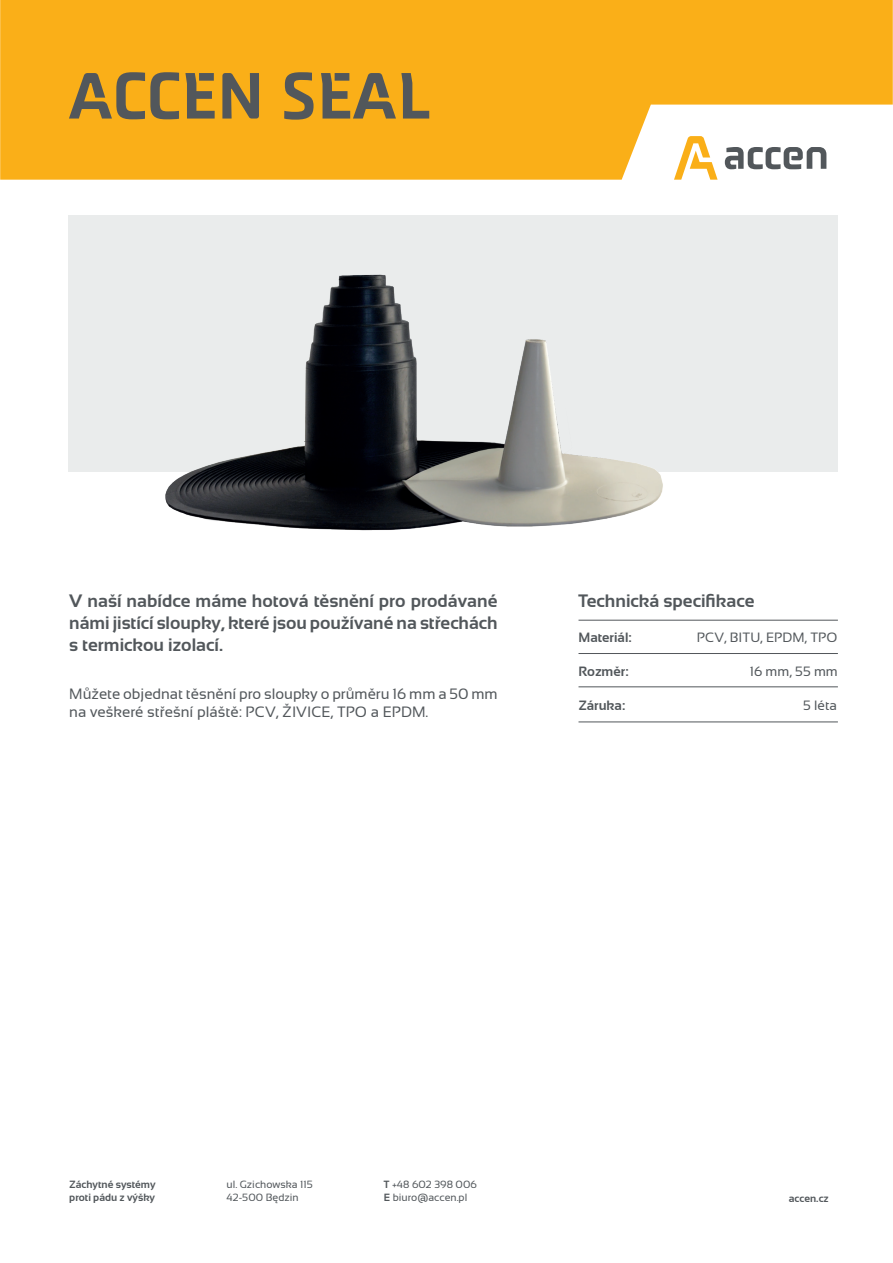
<style>
.page{position:relative;width:893px;height:1263px;background:#fff}
.page>*{position:absolute;margin:0;border:0;box-sizing:border-box;transform-origin:0 0}
.t1{font:67.5px "Accen";color:#52575b}
.t2{font:700 18px/21.6px "Sansation";color:#52575b;text-align:justify}
.t3{font:15px/18px "Sansation";color:#52575b}
.t4{font:13.5px "Sansation";color:#52575b}
.t5{font:700 13.5px "Sansation";color:#52575b}
.t6{font:10.5px/13.2px "Sansation";color:#52575b}
.t7{font:700 10.5px/12.6px "Sansation";color:#52575b}
.s1{font-weight:700}
</style>
<div class="page">
<svg style="left:0;top:0;width:893px;height:180px;fill:#faaf18"></svg>
<div style="left:68px;top:215px;width:770px;height:257px;background:#eaecec"></div>
<hr style="left:578px;top:686px;width:260px;height:1px;background:#52575b">
<hr style="left:578px;top:721px;width:260px;height:1px;background:#52575b">
<hr style="left:578px;top:653px;width:260px;height:1px;background:#52575b">
<hr style="left:578px;top:620px;width:260px;height:1px;background:#52575b">
<img style="left:165px;top:274px;width:597px;height:347px">
<h1 class="t1" style="left:68px;top:57px;width:363px">ACCEN SEAL</h1>
<p class="t2" style="left:69px;top:590px;width:430px">V naší nabídce máme hotová těsnění pro prodávané námi jistící sloupky, které jsou používané na střechách s termickou izolací.</p>
<p class="t3" style="left:69px;top:684px;width:430px">Můžete objednat těsnění pro sloupky o průměru 16 mm a 50 mm na veškeré střešní pláště: PCV, ŽIVICE, TPO a EPDM.</p>
<p class="t2" style="left:578px;top:590px;width:178px">Technická specifikace</p>
<p class="t5" style="left:578px;top:629px;width:55px">Materiál:</p>
<p class="t4" style="left:697px;top:629px;width:142px">PCV, BITU, EPDM, TPO</p>
<p class="t5" style="left:578px;top:664px;width:52px">Rozměr:</p>
<p class="t4" style="left:750px;top:664px;width:90px">16 mm, 55 mm</p>
<p class="t5" style="left:578px;top:698px;width:48px">Záruka:</p>
<p class="t4" style="left:803px;top:698px;width:35px">5 léta</p>
<p class="t7" style="left:69px;top:1178px;width:88px">Záchytné systémy proti pádu z výšky</p>
<p class="t6" style="left:227px;top:1178px;width:88px">ul. Gzichowska 115<br>42-500 Będzin</p>
<p class="t6" style="left:384px;top:1178px;width:95px"><span class="s1">T</span> +48 602 398 006<br><span class="s1">E</span> biuro@accen.pl</p>
<p class="t7" style="left:789px;top:1192px;width:41px">accen.cz</p>
</div>
